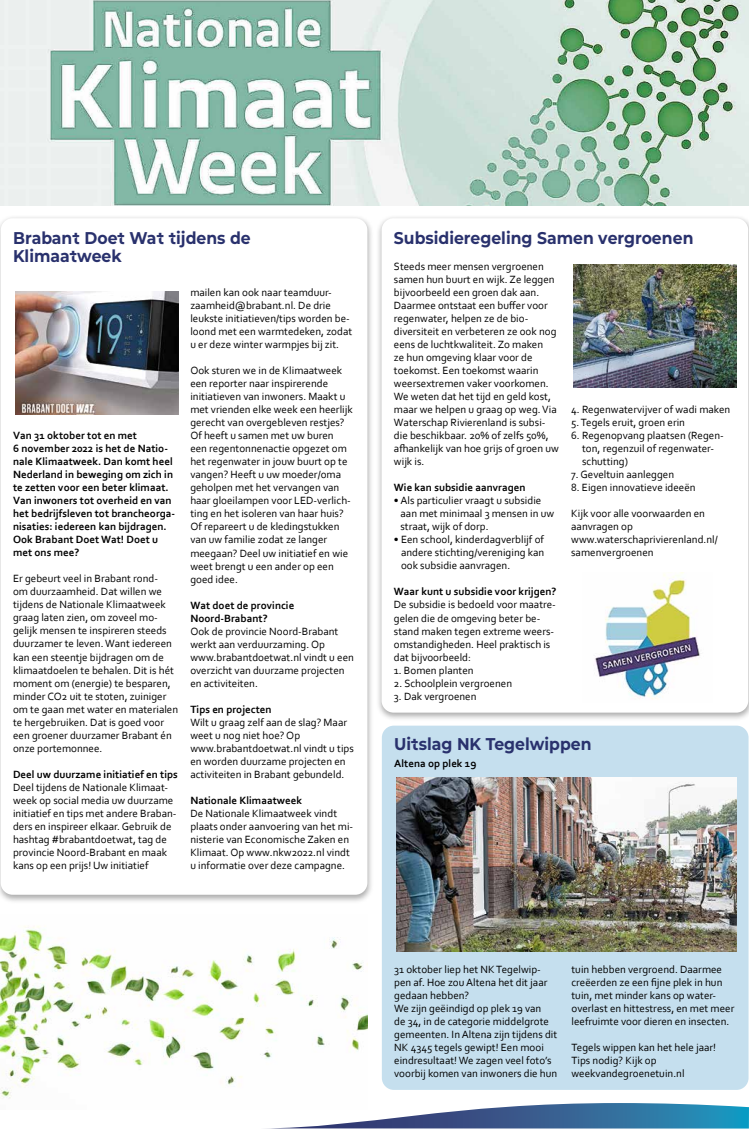
<style>
.page{position:relative;width:749px;height:1129px;background:#fff}
.page>*{position:absolute;margin:0;border:0;box-sizing:border-box;transform-origin:0 0}
.t1{font:700 17px/18px "Mont Altena";color:#29316d}
.t2{font:11px/13px "Corbel";color:#000}
.t3{font:700 11px/13px "Corbel";color:#000}
</style>
<div class="page">
<img style="left:1px;top:926px;width:366px;height:173px">
<svg style="left:260px;top:1090px;width:488px;height:38px"></svg>
<div style="left:0;top:215px;width:374px;height:688px;background:#000;opacity:.34"></div>
<div style="left:1px;top:218px;width:366px;height:676px;background:#fff;border-radius:12px"></div>
<img style="left:15px;top:291px;width:163px;height:123px">
<img style="left:0;top:0;width:748px;height:205px">
<div style="left:376px;top:215px;width:372px;height:506px;background:#000;opacity:.34"></div>
<div style="left:381px;top:218px;width:367px;height:494px;background:#fff;border-radius:12px"></div>
<img style="left:573px;top:264px;width:163px;height:123px">
<img style="left:595px;top:572px;width:105px;height:128px">
<div style="left:382px;top:725px;width:366px;height:364px;background:#c5dfee;border-radius:12px"></div>
<img style="left:396px;top:777px;width:340px;height:174px">
<h1 class="t1" style="left:13px;top:228px;width:239px">Brabant Doet Wat tijdens de<br>Klimaatweek</h1>
<p class="t3" style="left:13px;top:429px;width:164px">Van 31 oktober tot en met<br>6 november 2022 is het de Natio&shy;nale Klimaatweek. Dan komt heel<br>Nederland in beweging om zich in te zetten voor een beter klimaat.<br>Van inwoners tot overheid en van het bedrijfsleven tot brancheorga&shy;nisaties: iedereen kan bijdragen.<br>Ook Brabant Doet Wat! Doet u met ons mee?</p>
<p class="t2" style="left:13px;top:572px;width:167px">Er gebeurt veel in Brabant rond-<br>om duurzaamheid. Dat willen we tijdens de Nationale Klimaatweek graag laten zien, om zoveel mo&shy;gelijk mensen te inspireren steeds duurzamer te leven. Want iedereen kan een steentje bijdragen om de klimaatdoelen te behalen. Dit is hét moment om (energie) te besparen, minder CO2 uit te stoten, zuiniger om te gaan met water en materialen te hergebruiken. Dat is goed voor een groener duurzamer Brabant én onze portemonnee.</p>
<p class="t3" style="left:13px;top:767px;width:166px">Deel uw duurzame initiatief en tips</p>
<p class="t2" style="left:13px;top:780px;width:165px">Deel tijdens de Nationale Klimaat&shy;week op social media uw duurzame initiatief en tips met andere Braban&shy;ders en inspireer elkaar. Gebruik de hashtag #brabantdoetwat, tag de provincie Noord-Brabant en maak kans op een prijs! Uw initiatief</p>
<p class="t2" style="left:190px;top:286px;width:163px">mailen kan ook naar teamduur&shy;zaamheid@brabant.nl. De drie leukste initiatieven/tips worden be&shy;loond met een warmtedeken, zodat u er deze winter warmpjes bij zit.</p>
<p class="t2" style="left:190px;top:364px;width:164px">Ook sturen we in de Klimaatweek een reporter naar inspirerende initiatieven van inwoners. Maakt u met vrienden elke week een heerlijk gerecht van overgebleven restjes?<br>Of heeft u samen met uw buren een regentonnenactie opgezet om het regenwater in jouw buurt op te vangen? Heeft u uw moeder/oma geholpen met het vervangen van haar gloeilampen voor LED-verlich&shy;ting en het isoleren van haar huis?<br>Of repareert u de kledingstukken van uw familie zodat ze langer meegaan? Deel uw initiatief en wie weet brengt u een ander op een goed idee.</p>
<p class="t3" style="left:190px;top:598px;width:105px">Wat doet de provincie<br>Noord-Brabant?</p>
<p class="t2" style="left:190px;top:624px;width:165px">Ook de provincie Noord-Brabant werkt aan verduurzaming. Op www.brabantdoetwat.nl vindt u een overzicht van duurzame projecten en activiteiten.</p>
<p class="t3" style="left:190px;top:702px;width:83px">Tips en projecten</p>
<p class="t2" style="left:190px;top:715px;width:165px">Wilt u graag zelf aan de slag? Maar weet u nog niet hoe? Op www.brabantdoetwat.nl vindt u tips en worden duurzame projecten en activiteiten in Brabant gebundeld.</p>
<p class="t3" style="left:190px;top:793px;width:113px">Nationale Klimaatweek</p>
<p class="t2" style="left:190px;top:806px;width:164px">De Nationale Klimaatweek vindt plaats onder aanvoering van het mi&shy;nisterie van Economische Zaken en Klimaat. Op www.nkw2022.nl vindt u informatie over deze campagne.</p>
<h1 class="t1" style="left:394px;top:228px;width:301px">Subsidieregeling Samen vergroenen</h1>
<p class="t2" style="left:394px;top:260px;width:166px">Steeds meer mensen vergroenen samen hun buurt en wijk. Ze leggen bijvoorbeeld een groen dak aan.<br>Daarmee ontstaat een buffer voor regenwater, helpen ze de bio&shy;diversiteit en verbeteren ze ook nog eens de luchtkwaliteit. Zo maken<br>ze hun omgeving klaar voor de toekomst. Een toekomst waarin weersextremen vaker voorkomen.<br>We weten dat het tijd en geld kost, maar we helpen u graag op weg. Via<br>Waterschap Rivierenland is subsi&shy;die beschikbaar. 20% of zelfs 50%, afhankelijk van hoe grijs of groen uw wijk is.</p>
<p class="t3" style="left:394px;top:481px;width:133px">Wie kan subsidie aanvragen</p>
<p class="t2" style="left:400px;top:494px;width:155px;text-indent:-7px">• Als particulier vraagt u subsidie aan met minimaal 3 mensen in uw straat, wijk of dorp.</p>
<p class="t2" style="left:401px;top:533px;width:145px;text-align:justify;text-indent:-7px">• Een school, kinderdagverblijf of andere stichting/vereniging kan ook subsidie aanvragen.</p>
<p class="t3" style="left:394px;top:585px;width:164px">Waar kunt u subsidie voor krijgen?</p>
<p class="t2" style="left:394px;top:598px;width:163px">De subsidie is bedoeld voor maatre&shy;gelen die de omgeving beter be&shy;stand maken tegen extreme weers&shy;omstandigheden. Heel praktisch is dat bijvoorbeeld:</p>
<p class="t2" style="left:394px;top:663px;width:81px">1. Bomen planten</p>
<p class="t2" style="left:394px;top:676px;width:120px">2. Schoolplein vergroenen</p>
<p class="t2" style="left:394px;top:689px;width:84px">3. Dak vergroenen</p>
<p class="t2" style="left:571px;top:403px;width:160px">4. Regenwatervijver of wadi maken</p>
<p class="t2" style="left:571px;top:416px;width:115px">5. Tegels eruit, groen erin</p>
<p class="t2" style="left:582px;top:429px;width:143px;text-indent:-11px">6. Regenopvang plaatsen (Regen&shy;ton, regenzuil of regenwater&shy;schutting)</p>
<p class="t2" style="left:571px;top:468px;width:104px">7. Geveltuin aanleggen</p>
<p class="t2" style="left:571px;top:481px;width:126px">8. Eigen innovatieve ideeën</p>
<p class="t2" style="left:571px;top:507px;width:148px">Kijk voor alle voorwaarden en aanvragen op www.waterschaprivierenland.nl/ samenvergroenen</p>
<h1 class="t1" style="left:394px;top:733px;width:199px">Uitslag NK Tegelwippen</h1>
<p class="t3" style="left:394px;top:756px;width:84px">Altena op plek 19</p>
<p class="t2" style="left:394px;top:962px;width:164px">31 oktober liep het NK Tegelwip&shy;pen af. Hoe zou Altena het dit jaar gedaan hebben?<br>We zijn geëindigd op plek 19 van<br>de 34, in de categorie middelgrote gemeenten. In Altena zijn tijdens dit<br>NK 4345 tegels gewipt! Een mooi eindresultaat! We zagen veel foto’s voorbij komen van inwoners die hun</p>
<p class="t2" style="left:571px;top:962px;width:164px">tuin hebben vergroend. Daarmee creëerden ze een fijne plek in hun tuin, met minder kans op water&shy;overlast en hittestress, en met meer leefruimte voor dieren en insecten.</p>
<p class="t2" style="left:571px;top:1040px;width:146px">Tegels wippen kan het hele jaar!<br>Tips nodig? Kijk op weekvandegroenetuin.nl</p>
</div>
